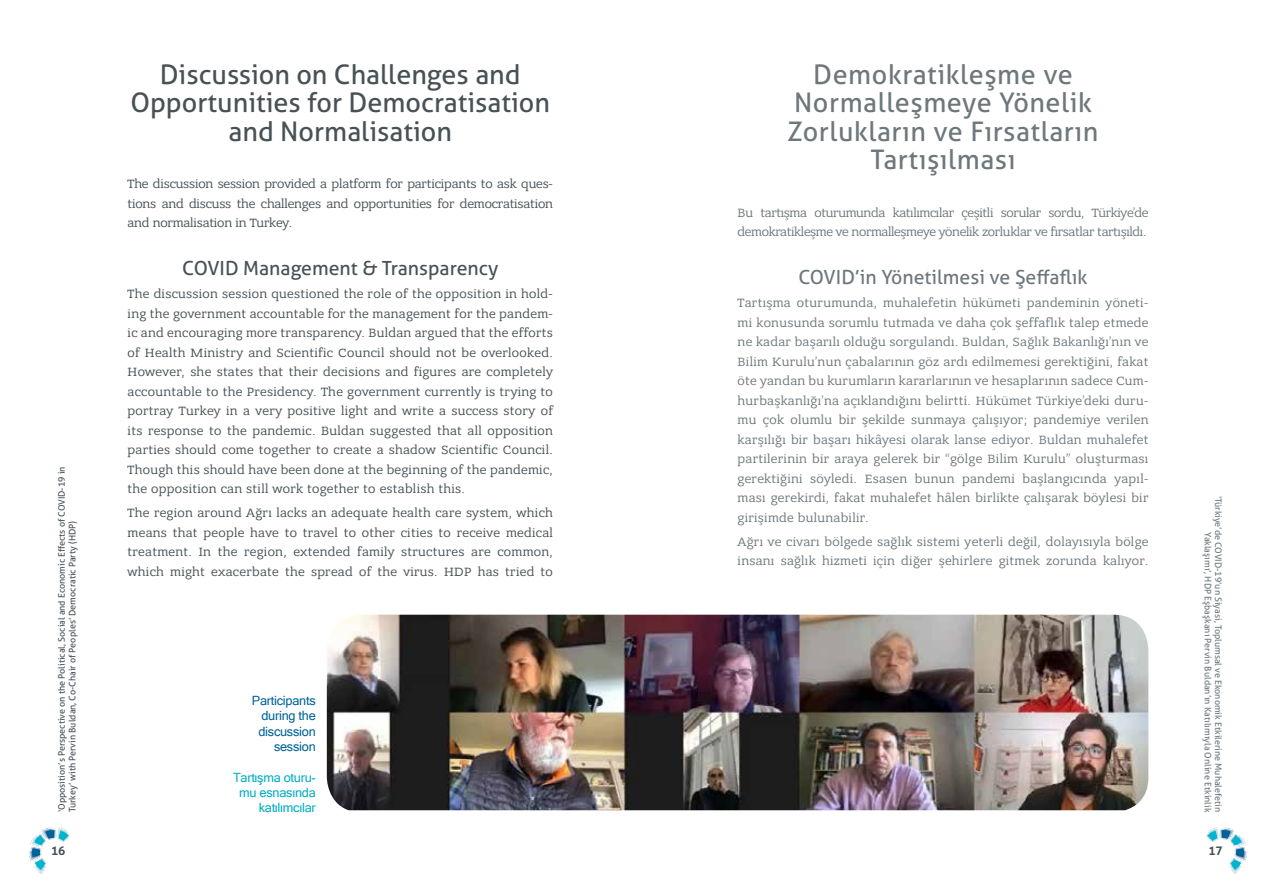
<style>
.page{position:relative;width:1276px;height:893px;background:#fff}
.page>*{position:absolute;margin:0;border:0;box-sizing:border-box;transform-origin:0 0}
.t1{font:27px/28.5px "Aller";letter-spacing:.02em;color:#6e777c;text-align:center}
.t2{font:27px/28.5px "Aller";color:#485156;text-align:center}
.t3{font:19.5px "Aller";color:#6e777c}
.t4{font:19.5px "Aller";color:#485156}
.t5{font:12.75px/19.5px "Bandera Pro";letter-spacing:.025em;color:#485156;text-align:justify}
.t6{font:12.75px/19.5px "Bandera Pro";letter-spacing:.025em;color:#6e777c;text-align:justify}
.t7{font:12.75px/19.5px "Bandera Pro";letter-spacing:-.025em;color:#6e777c}
.t8{font:12.75px/15.3px "Microsoft Sans Serif";letter-spacing:-.02em;color:#006398;text-align:right}
.t9{font:12.75px/15.3px "Microsoft Sans Serif";letter-spacing:-.02em;color:#00aec3;text-align:right}
.t10{font:700 12px "Aller";color:#485156}
.t11{font:9px/10.5px "Aller";color:#485156}
.t12{font:9px/10.5px "Aller";color:#6e777c;text-align:right}
</style>
<div class="page">
<img style="left:29px;top:827px;width:42px;height:47px">
<img style="left:1205px;top:827px;width:42px;height:47px">
<img style="left:327px;top:615px;width:821px;height:195px">
<p class="t11" style="left:56px;top:812px;width:347px;rotate:-90deg">‘Opposition’s Perspective on the Political, Social and Economic Effects of COVID-19 in<br>Turkey’ with Pervin Buldan, Co-Chair of Peoples’ Democratic Party (HDP)</p>
<h1 class="t2" style="left:130px;top:60px;width:421px">Discussion on Challenges and<br>Opportunities for Democratisation and Normalisation</h1>
<p class="t5" style="left:128px;top:174px;width:427px">The discussion session provided a platform for participants to ask ques&shy;tions and discuss the challenges and opportunities for democratisation and normalisation in Turkey.</p>
<h2 class="t4" style="left:182px;top:256px;width:318px">COVID Management &amp; Transparency</h2>
<p class="t5" style="left:128px;top:285px;width:427px">The discussion session questioned the role of the opposition in hold&shy;ing the government accountable for the management for the pandem&shy;ic and encouraging more transparency. Buldan argued that the efforts of Health Ministry and Scientific Council should not be overlooked.<br>However, she states that their decisions and figures are completely accountable to the Presidency. The government currently is trying to portray Turkey in a very positive light and write a success story of its response to the pandemic. Buldan suggested that all opposition parties should come together to create a shadow Scientific Council.<br>Though this should have been done at the beginning of the pandemic, the opposition can still work together to establish this.</p>
<p class="t5" style="left:128px;top:503px;width:427px">The region around Ağrı lacks an adequate health care system, which means that people have to travel to other cities to receive medical treatment. In the region, extended family structures are common, which might exacerbate the spread of the virus. HDP has tried to</p>
<p class="t8" style="left:252px;top:693px;width:65px">Participants during the discussion session</p>
<p class="t9" style="left:233px;top:769px;width:84px">Tartışma oturu&shy;mu esnasında katılımcılar</p>
<h1 class="t1" style="left:787px;top:60px;width:312px">Demokratikleşme ve<br>Normalleşmeye Yönelik<br>Zorlukların ve Fırsatların<br>Tartışılması</h1>
<p class="t7" style="left:737px;top:203px;width:412px">Bu tartışma oturumunda katılımcılar çeşitli sorular sordu, Türkiye’de demokratikleşme ve normalleşmeye yönelik zorluklar ve fırsatlar tartışıldı.</p>
<h2 class="t3" style="left:798px;top:265px;width:291px">COVID’in Yönetilmesi ve Şeffaflık</h2>
<p class="t6" style="left:737px;top:294px;width:412px">Tartışma oturumunda, muhalefetin hükümeti pandeminin yöneti&shy;mi konusunda sorumlu tutmada ve daha çok şeffaflık talep etmede ne kadar başarılı olduğu sorgulandı. Buldan, Sağlık Bakanlığı’nın ve Bilim Kurulu’nun çabalarının göz ardı edilmemesi gerektiğini, fakat öte yandan bu kurumların kararlarının ve hesaplarının sadece Cum&shy;hurbaşkanlığı’na açıklandığını belirtti. Hükümet Türkiye’deki duru&shy;mu çok olumlu bir şekilde sunmaya çalışıyor; pandemiye verilen karşılığı bir başarı hikâyesi olarak lanse ediyor. Buldan muhalefet partilerinin bir araya gelerek bir “gölge Bilim Kurulu” oluşturması gerektiğini söyledi. Esasen bunun pandemi başlangıcında yapıl&shy;ması gerekirdi, fakat muhalefet hâlen birlikte çalışarak böylesi bir girişimde bulunabilir.</p>
<p class="t6" style="left:737px;top:532px;width:412px">Ağrı ve civarı bölgede sağlık sistemi yeterli değil, dolayısıyla bölge insanı sağlık hizmeti için diğer şehirlere gitmek zorunda kalıyor.</p>
<p class="t12" style="left:1223px;top:495px;width:318px;rotate:90deg">‘Türkiye’de COVID-19’un Siyasi, Toplumsal ve Ekonomik Etkilerine Muhalefetin<br>Yaklaşımı’, HDP Eşbaşkanı Pervin Buldan’ın Katılımıyla Online Etkinlik</p>
<p class="t10" style="left:51px;top:843px;width:16px">16</p>
<p class="t10" style="left:1208px;top:843px;width:16px">17</p>
</div>
